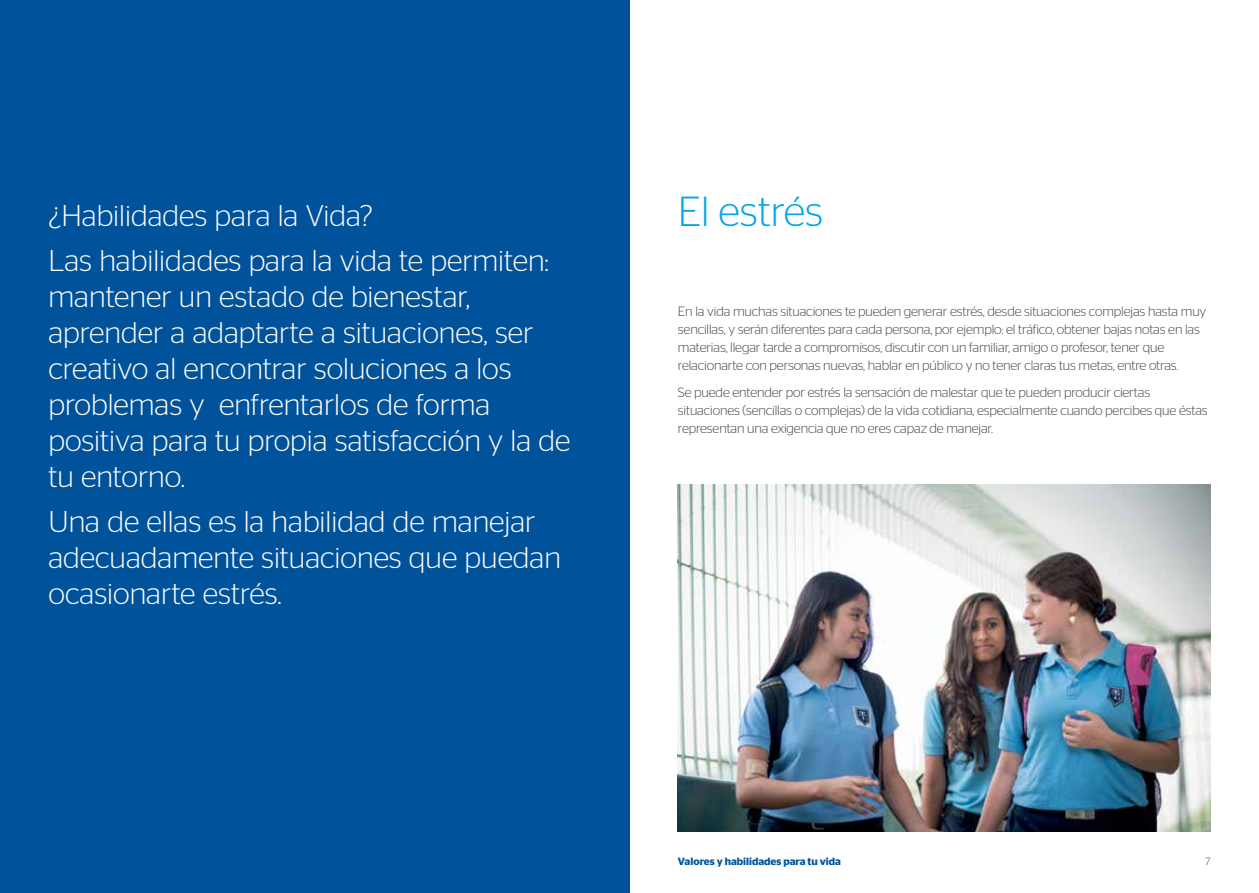
<style>
.page{position:relative;width:1259px;height:893px;background:#fff}
.page>*{position:absolute;margin:0;border:0;box-sizing:border-box;transform-origin:0 0}
.t1{font:300 42px "Stag Sans";color:#00a7e7}
.t2{font:300 30px/36px "Stag Sans";color:#fff}
.t3{font:300 13.5px/18px "Stag Sans";letter-spacing:-.01em;color:#3e484f}
.t4{font:600 10.5px "Stag Sans";color:#00539b}
.t5{font:300 10.5px "Stag Sans";color:#00539b}
</style>
<div class="page">
<div style="left:0;top:0;width:629px;height:893px;background:#00539b"></div>
<img style="left:678px;top:485px;width:532px;height:346px">
<h2 class="t2" style="left:48px;top:192px;width:502px;line-height:45px">¿Habilidades para la Vida?<br>Las habilidades para la vida te permiten:</h2>
<h2 class="t2" style="left:48px;top:278px;width:523px">mantener un estado de bienestar, aprender a adaptarte a situaciones, ser creativo al encontrar soluciones a los problemas y enfrentarlos de forma positiva para tu propia satisfacción y la de tu entorno.</h2>
<h2 class="t2" style="left:48px;top:503px;width:514px">Una de ellas es la habilidad de manejar adecuadamente situaciones que puedan ocasionarte estrés.</h2>
<h1 class="t1" style="left:678px;top:188px;width:147px">El estrés</h1>
<p class="t3" style="left:678px;top:302px;width:530px">En la vida muchas situaciones te pueden generar estrés, desde situaciones complejas hasta muy sencillas, y serán diferentes para cada persona, por ejemplo: el tráfico, obtener bajas notas en las materias, llegar tarde a compromisos, discutir con un familiar, amigo o profesor, tener que relacionarte con personas nuevas, hablar en público y no tener claras tus metas, entre otras.</p>
<p class="t3" style="left:678px;top:383px;width:531px">Se puede entender por estrés la sensación de malestar que te pueden producir ciertas situaciones (sencillas o complejas) de la vida cotidiana, especialmente cuando percibes que éstas representan una exigencia que no eres capaz de manejar.</p>
<p class="t4" style="left:678px;top:855px;width:164px">Valores y habilidades para tu vida</p>
<p class="t5" style="left:1205px;top:855px;width:7px">7</p>
</div>
